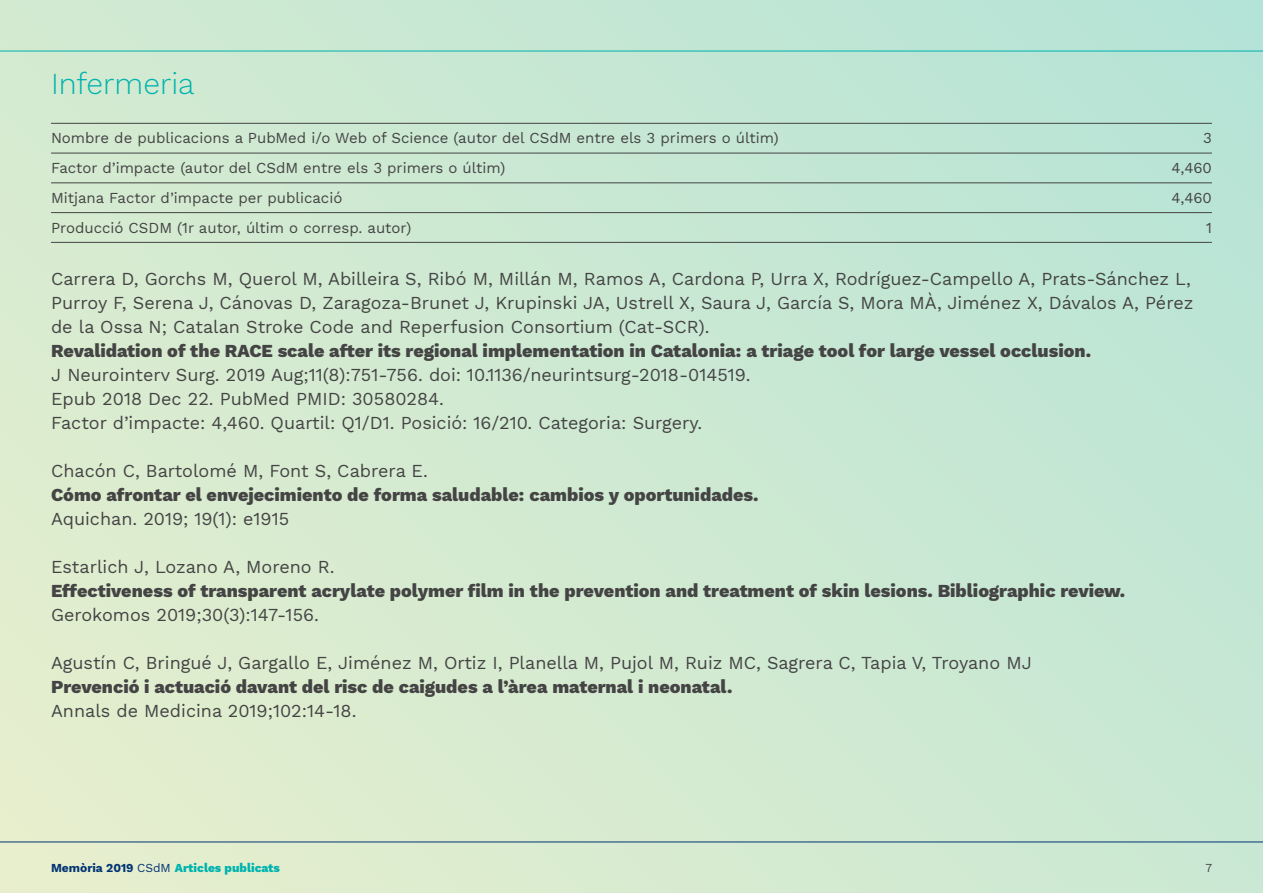
<style>
.page{position:relative;width:1263px;height:893px;background:#fff}
.page>*{position:absolute;margin:0;border:0;box-sizing:border-box;transform-origin:0 0}
.t1{font:300 30px "Work Sans";color:#00b3ae}
.t2{font:18px/24px "Work Sans";color:#444}
.t3{font:800 18px "Work Sans";color:#444}
.t4{font:15px/30px "Work Sans";color:#444}
.t5{font:800 12px "Work Sans";color:#00b3ae}
.t6{font:12px "Work Sans";color:#444}
.s1{font-weight:700;color:#023474}
.s2{font-weight:400;color:#023474}
</style>
<div class="page">
<div style="left:0;top:0;width:1263px;height:893px;background:linear-gradient(to right,#deeccf,#bee5d5)"></div>
<hr style="left:0;top:842px;width:1263px;height:1px;background:#023474">
<hr style="left:0;top:51px;width:1263px;height:1px;background:#00b3ae">
<hr style="left:51px;top:123px;width:1161px;height:1px;background:#444">
<hr style="left:51px;top:153px;width:1161px;height:1px;background:#444">
<hr style="left:51px;top:182px;width:1161px;height:1px;background:#444">
<hr style="left:51px;top:212px;width:1161px;height:1px;background:#444">
<hr style="left:51px;top:242px;width:1161px;height:1px;background:#444">
<h1 class="t1" style="left:51px;top:61px;width:145px">Infermeria</h1>
<p class="t4" style="left:51px;top:122px;width:729px">Nombre de publicacions a PubMed i/o Web of Science (autor del CSdM entre els 3 primers o últim)<br>Factor d’impacte (autor del CSdM entre els 3 primers o últim)<br>Mitjana Factor d’impacte per publicació<br>Producció CSDM (1r autor, últim o corresp. autor)</p>
<p class="t4" style="left:1171px;top:122px;width:42px;text-align:right">3<br>4,460<br>4,460<br>1</p>
<p class="t2" style="left:51px;top:266px;width:1144px">Carrera D, Gorchs M, Querol M, Abilleira S, Ribó M, Millán M, Ramos A, Cardona P, Urra X, Rodríguez-Campello A, Prats-Sánchez L,<br>Purroy F, Serena J, Cánovas D, Zaragoza-Brunet J, Krupinski JA, Ustrell X, Saura J, García S, Mora MÀ, Jiménez X, Dávalos A, Pérez de la Ossa N; Catalan Stroke Code and Reperfusion Consortium (Cat-SCR).</p>
<p class="t3" style="left:51px;top:337px;width:1041px">Revalidation of the RACE scale after its regional implementation in Catalonia: a triage tool for large vessel occlusion.</p>
<p class="t2" style="left:51px;top:362px;width:701px">J Neurointerv Surg. 2019 Aug;11(8):751-756. doi: 10.1136/neurintsurg-2018-014519.<br>Epub 2018 Dec 22. PubMed PMID: 30580284.<br>Factor d’impacte: 4,460. Quartil: Q1/D1. Posició: 16/210. Categoria: Surgery.</p>
<p class="t2" style="left:51px;top:458px;width:378px">Chacón C, Bartolomé M, Font S, Cabrera E.</p>
<p class="t3" style="left:51px;top:481px;width:709px">Cómo afrontar el envejecimiento de forma saludable: cambios y oportunidades.</p>
<p class="t2" style="left:51px;top:506px;width:240px">Aquichan. 2019; 19(1): e1915</p>
<p class="t2" style="left:51px;top:554px;width:285px">Estarlich J, Lozano A, Moreno R.</p>
<p class="t3" style="left:51px;top:577px;width:1076px">Effectiveness of transparent acrylate polymer film in the prevention and treatment of skin lesions. Bibliographic review.</p>
<p class="t2" style="left:51px;top:602px;width:269px">Gerokomos 2019;30(3):147-156.</p>
<p class="t2" style="left:51px;top:650px;width:982px">Agustín C, Bringué J, Gargallo E, Jiménez M, Ortiz I, Planella M, Pujol M, Ruiz MC, Sagrera C, Tapia V, Troyano MJ</p>
<p class="t3" style="left:51px;top:673px;width:683px">Prevenció i actuació davant del risc de caigudes a l’àrea maternal i neonatal.</p>
<p class="t2" style="left:51px;top:698px;width:307px">Annals de Medicina 2019;102:14-18.</p>
<p class="t5" style="left:51px;top:859px;width:230px"><span class="s1">Memòria 2019</span> <span class="s2">CSdM</span> Articles publicats</p>
<p class="t6" style="left:1205px;top:859px;width:8px">7</p>
</div>
